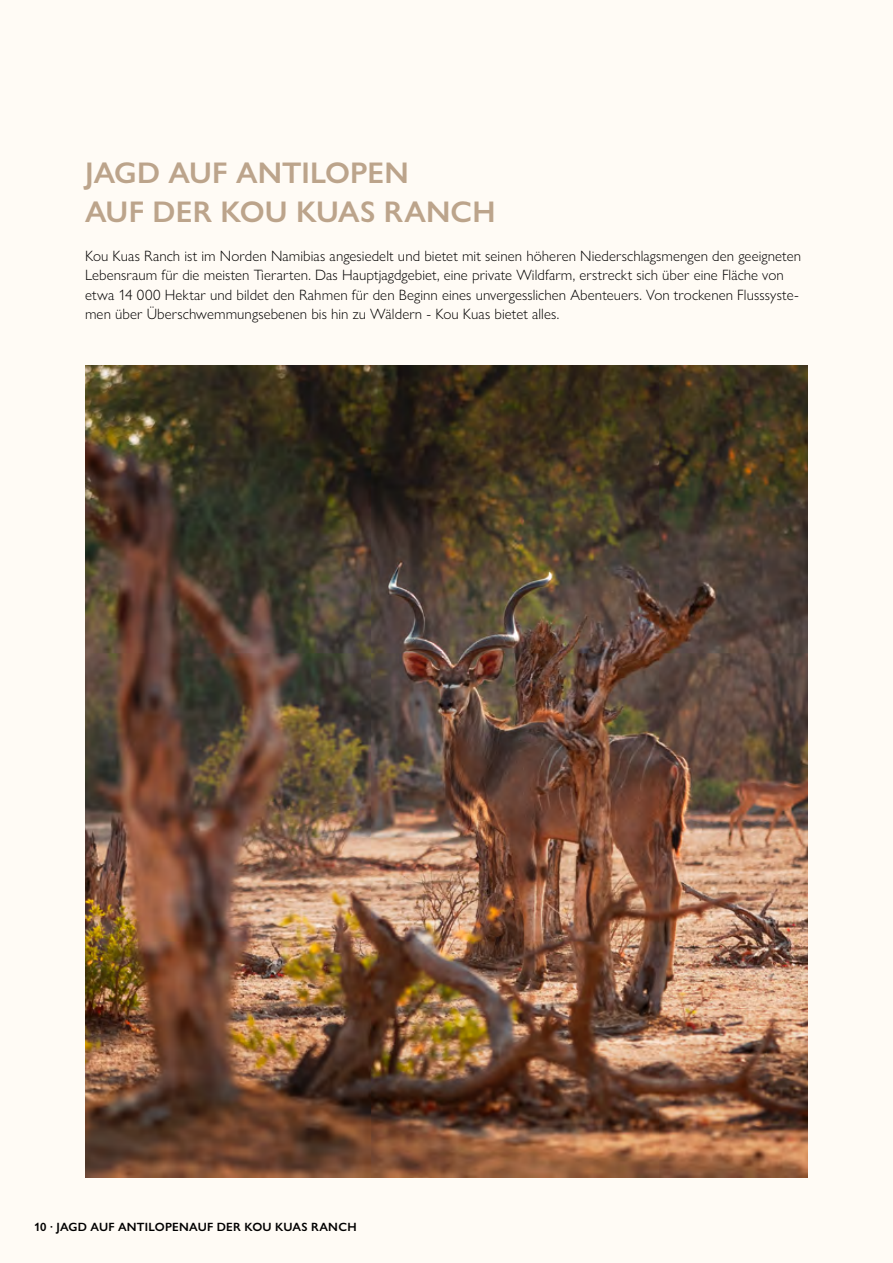
<style>
.page{position:relative;width:893px;height:1263px;background:#fffbf5}
.page>*{position:absolute;margin:0;border:0;box-sizing:border-box;transform-origin:0 0}
.t1{font:600 30px/39px "Gill Sans Nova";letter-spacing:.005em;color:#bca48b}
.t2{font:300 15px/19.5px "Gill Sans Nova";letter-spacing:.005em;color:#000}
.t3{font:600 12px "Gill Sans Nova";letter-spacing:-.005em;color:#000}
</style>
<div class="page">
<img style="left:85px;top:366px;width:723px;height:811px">
<h1 class="t1" style="left:85px;top:153px;width:412px">JAGD AUF ANTILOPEN<br>AUF DER KOU KUAS RANCH</h1>
<p class="t2" style="left:85px;top:246px;width:717px">Kou Kuas Ranch ist im Norden Namibias angesiedelt und bietet mit seinen höheren Niederschlagsmengen den geeigneten Lebensraum für die meisten Tierarten. Das Hauptjagdgebiet, eine private Wildfarm, erstreckt sich über eine Fläche von etwa 14 000 Hektar und bildet den Rahmen für den Beginn eines unvergesslichen Abenteuers. Von trockenen Flusssyste&shy;men über Überschwemmungsebenen bis hin zu Wäldern - Kou Kuas bietet alles.</p>
<p class="t3" style="left:34px;top:1219px;width:32px">10 · JAGD</p>
<p class="t3" style="left:90px;top:1219px;width:36px">AU F ANTI</p>
<p class="t3" style="left:148px;top:1219px;width:16px">LOPENAU</p>
<p class="t3" style="left:207px;top:1219px;width:19px">F DER</p>
<p class="t3" style="left:244px;top:1219px;width:86px">KOU KUAS RANCH</p>
</div>
